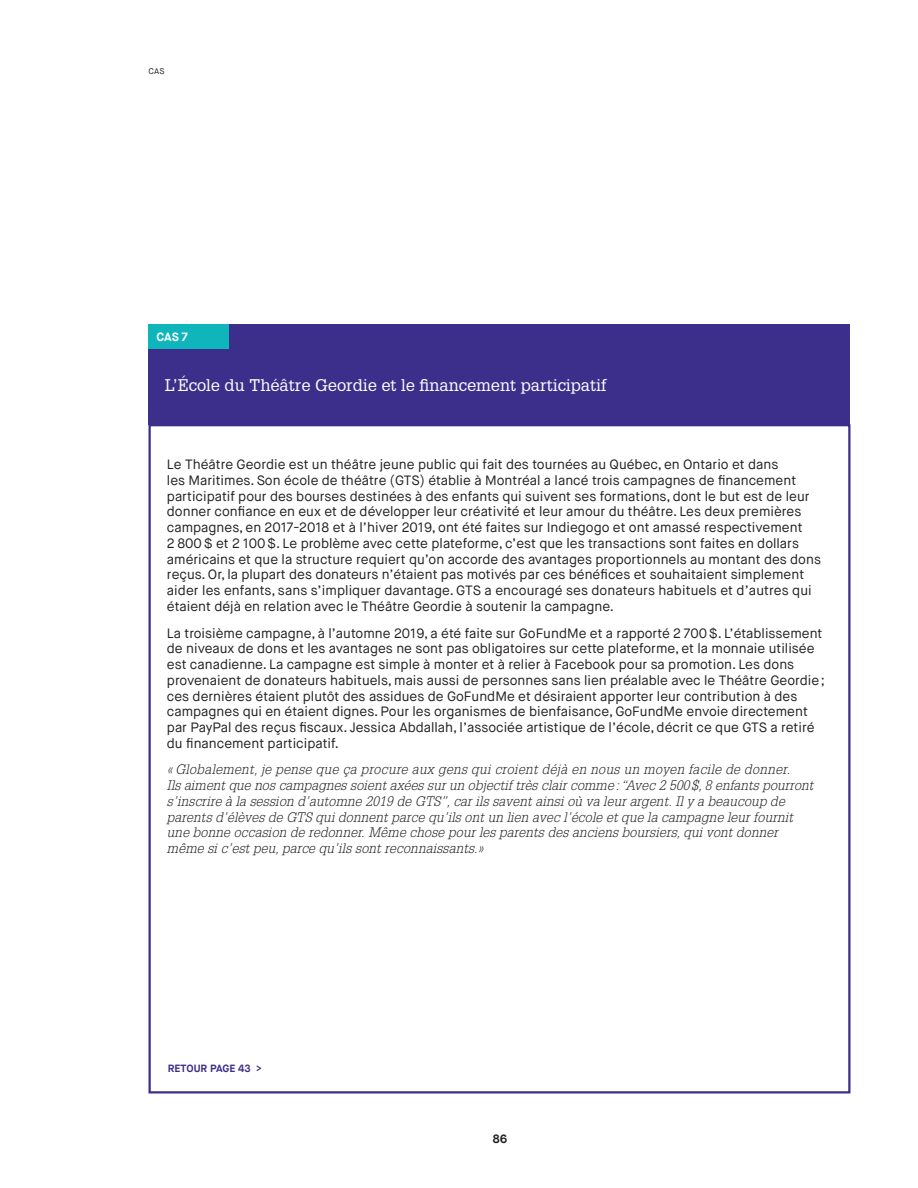
<style>
.page{position:relative;width:918px;height:1188px;background:#fff}
.page>*{position:absolute;margin:0;border:0;box-sizing:border-box;transform-origin:0 0}
.t1{font:16.5px "Glypha";color:#fff}
.t2{font:13.5px/15.8px "Maison Neue";color:#231f20}
.t3{font:italic 300 13.5px/15.8px "Glypha";letter-spacing:.015em;color:#231f20}
.t4{font:700 12px "Maison Neue";color:#fff}
.t5{font:700 12px "Maison Neue";color:#231f20}
.t6{font:700 10.5px "Maison Neue";letter-spacing:.005em;color:#3c2f8b}
.t7{font:8.25px "Maison Neue";color:#231f20}
</style>
<div class="page">
<div style="left:148px;top:324px;width:702px;height:100px;background:#3c2f8b"></div>
<div style="left:148px;top:324px;width:82px;height:25px;background:#0eb6bc"></div>
<p class="t7" style="left:148px;top:66px;width:18px">CAS</p>
<p class="t4" style="left:157px;top:329px;width:33px">CAS 7</p>
<p class="t1" style="left:165px;top:375px;width:443px">L’École du Théâtre Geordie et le financement participatif</p>
<p class="t2" style="left:167px;top:457px;width:656px">Le Théâtre Geordie est un théâtre jeune public qui fait des tournées au Québec, en Ontario et dans<br>les Maritimes. Son école de théâtre (GTS) établie à Montréal a lancé trois campagnes de financement participatif pour des bourses destinées à des enfants qui suivent ses formations, dont le but est de leur donner confiance en eux et de développer leur créativité et leur amour du théâtre. Les deux premières campagnes, en 2017-2018 et à l’hiver 2019, ont été faites sur Indiegogo et ont amassé respectivement<br>2 800$ et 2 100$. Le problème avec cette plateforme, c’est que les transactions sont faites en dollars américains et que la structure requiert qu’on accorde des avantages proportionnels au montant des dons reçus. Or, la plupart des donateurs n’étaient pas motivés par ces bénéfices et souhaitaient simplement aider les enfants, sans s’impliquer davantage. GTS a encouragé ses donateurs habituels et d’autres qui étaient déjà en relation avec le Théâtre Geordie à soutenir la campagne.</p>
<p class="t2" style="left:167px;top:625px;width:660px">La troisième campagne, à l’automne 2019, a été faite sur GoFundMe et a rapporté 2 700$. L’établissement de niveaux de dons et les avantages ne sont pas obligatoires sur cette plateforme, et la monnaie utilisée est canadienne. La campagne est simple à monter et à relier à Facebook pour sa promotion. Les dons provenaient de donateurs habituels, mais aussi de personnes sans lien préalable avec le Théâtre Geordie; ces dernières étaient plutôt des assidues de GoFundMe et désiraient apporter leur contribution à des campagnes qui en étaient dignes. Pour les organismes de bienfaisance, GoFundMe envoie directement par PayPal des reçus fiscaux. Jessica Abdallah, l’associée artistique de l’école, décrit ce que GTS a retiré du financement participatif.</p>
<p class="t3" style="left:167px;top:762px;width:648px">« Globalement, je pense que ça procure aux gens qui croient déjà en nous un moyen facile de donner.<br>Ils aiment que nos campagnes soient axées sur un objectif très clair comme : “Avec 2 500 $, 8 enfants pourront s’inscrire à la session d’automne 2019 de GTS”, car ils savent ainsi où va leur argent. Il y a beaucoup de parents d’élèves de GTS qui donnent parce qu’ils ont un lien avec l’école et que la campagne leur fournit une bonne occasion de redonner. Même chose pour les parents des anciens boursiers, qui vont donner même si c’est peu, parce qu’ils sont reconnaissants.»</p>
<p class="t6" style="left:168px;top:1062px;width:95px">RETOUR PAGE 43 &gt;</p>
<p class="t5" style="left:493px;top:1132px;width:16px">86</p>
</div>
